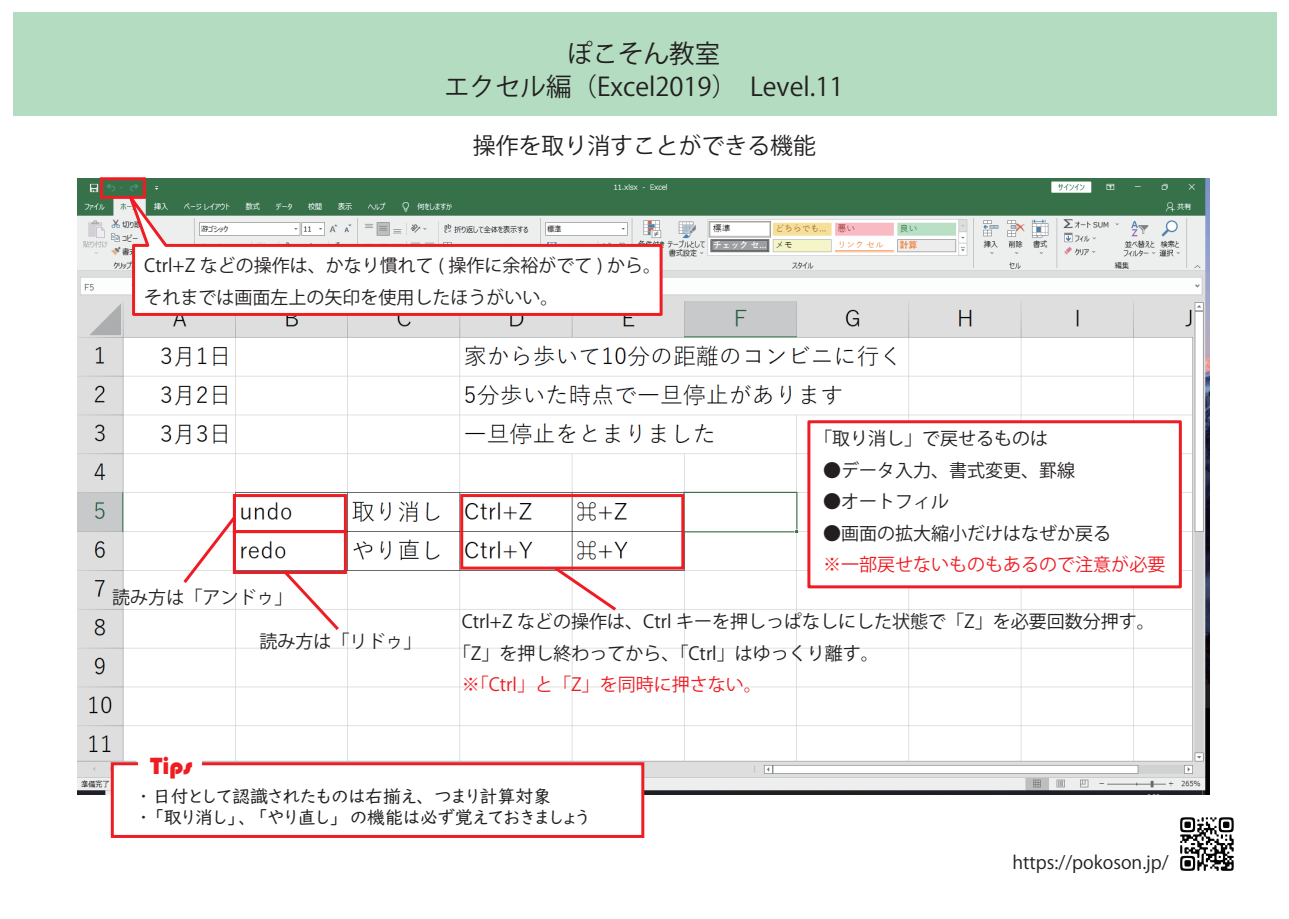
<style>
.page{position:relative;width:1289px;height:919px;background:#fff}
.page>*{position:absolute;margin:0;border:0;box-sizing:border-box;transform-origin:0 0}
.t1{font:25.5px/32.5px "Koz Go Pr 6 N";color:#231f20;text-align:center}
.t2{font:24.15px "Bauhaus 93";color:#ee1d23}
.t3{font:22.8px "Koz Go Pr 6 N";color:#231f20}
.t4{font:18px/31.5px "Koz Go Pr 6 N";color:#231f20}
.t5{font:18px/21px "UD Digi Kyokasho NK R";color:#231f20}
.t6{font:18px "Koz Go Pr 6 N";color:#ee1d23}
</style>
<div class="page">
<div style="left:13px;top:13px;width:1263px;height:103px;background:#b3dcc0"></div>
<svg style="left:1180px;top:817px;width:53px;height:53px"></svg>
<img style="left:78px;top:179px;width:1131px;height:615px">
<svg style="left:180px;top:513px;width:58px;height:73px"></svg>
<svg style="left:281px;top:568px;width:61px;height:65px"></svg>
<div style="left:233px;top:494px;width:114px;height:39px;border:3px solid #ee1d23"></div>
<div style="left:233px;top:530px;width:114px;height:44px;border:3px solid #ee1d23"></div>
<svg style="left:121px;top:179px;width:543px;height:138px"></svg>
<div style="left:807px;top:420px;width:374px;height:168px;background:#fff;border:3px solid #ee1d23"></div>
<div style="left:100px;top:177px;width:46px;height:22px;border:3px solid #ee1d23"></div>
<div style="left:460px;top:494px;width:224px;height:75px;border:3px solid #ee1d23"></div>
<svg style="left:551px;top:564px;width:68px;height:49px"></svg>
<div style="left:111px;top:762px;width:533px;height:75px;background:#fff;border:3px solid #ee1d23"></div>
<div style="left:138px;top:751px;width:64px;height:32px;background:#fff"></div>
<h1 class="t1" style="left:444px;top:38px;width:401px">ぽこそん教室<br>エクセル編（Excel2019）　Level.11</h1>
<p class="t3" style="left:473px;top:132px;width:344px">操作を取り消すことができる機能</p>
<p class="t4" style="left:144px;top:250px;width:518px">Ctrl+Z などの操作は、かなり慣れて ( 操作に余裕がでて ) から。それまでは画面左上の矢印を使用したほうがいい。</p>
<p class="t4" style="left:814px;top:423px;width:235px">「取り消し」で戻せるものは</p>
<p class="t4" style="left:823px;top:454px;width:253px">●データ入力、書式変更、罫線</p>
<p class="t4" style="left:823px;top:486px;width:127px">●オートフィル</p>
<p class="t4" style="left:823px;top:517px;width:289px">●画面の拡大縮小だけはなぜか戻る</p>
<p class="t6" style="left:823px;top:554px;width:343px">※一部戻せないものもあるので注意が必要</p>
<p class="t4" style="left:112px;top:581px;width:181px">読み方は「アンドゥ」</p>
<p class="t4" style="left:259px;top:625px;width:163px">読み方は「リドゥ」</p>
<p class="t4" style="left:453px;top:606px;width:703px;text-indent:9px">Ctrl+Z などの操作は、Ctrl キーを押しっぱなしにした状態で「Z」を必要回数分押す。「Z」を押し終わってから、「Ctrl」はゆっくり離す。</p>
<p class="t6" style="left:462px;top:674px;width:301px">※「Ctrl」と「Z」を同時に押さない。</p>
<h2 class="t2" style="left:150px;top:752px;width:44px">Tips</h2>
<p class="t5" style="left:139px;top:786px;width:452px">・日付として認識されたものは右揃え、つまり計算対象<br>・「取り消し」、「やり直し」の機能は必ず覚えておきましょう</p>
<p class="t4" style="left:1012px;top:846px;width:158px">https://pokoson.jp/</p>
</div>
